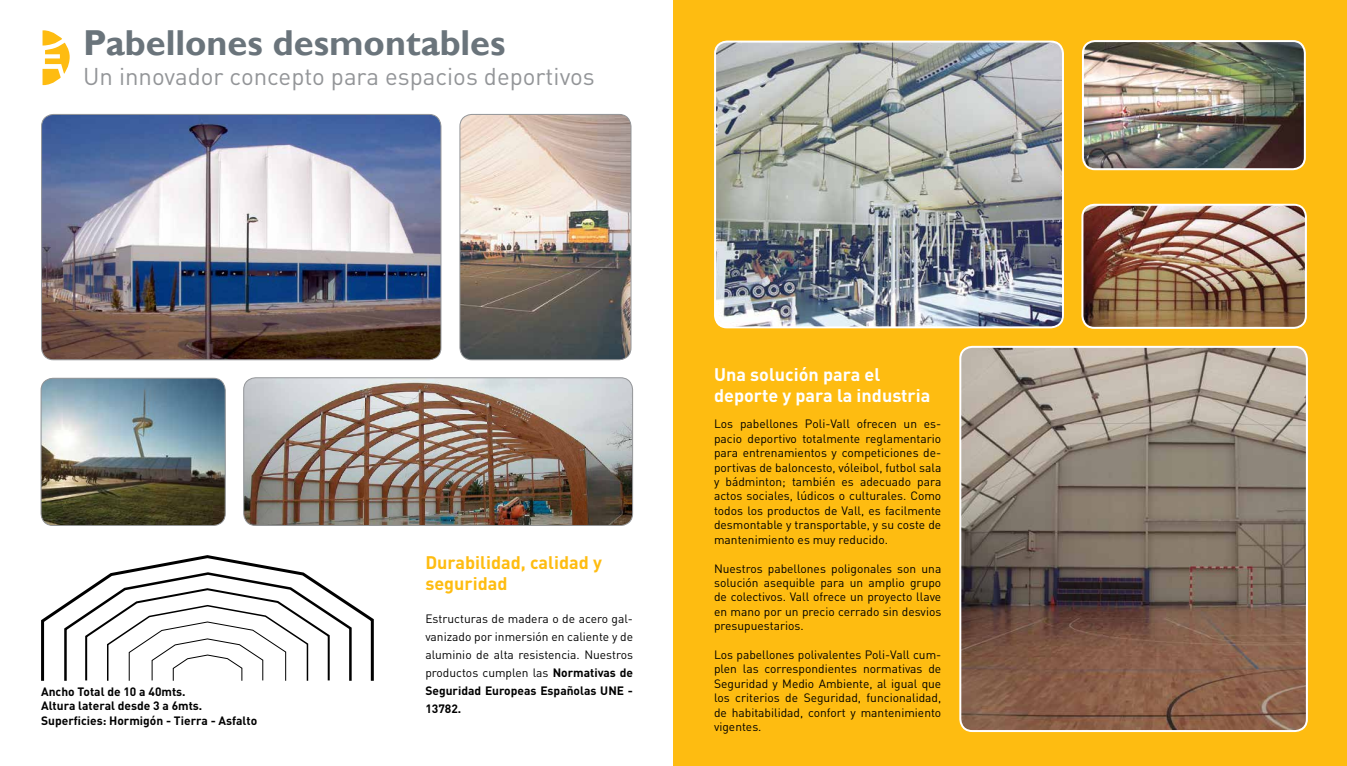
<style>
.page{position:relative;width:1347px;height:766px;background:#fff}
.page>*{position:absolute;margin:0;border:0;box-sizing:border-box;transform-origin:0 0}
.t1{font:700 36px "Gill Sans";color:#6a747b}
.t2{font:24px "DIN Pro";color:#939598}
.t3{font:700 18px/21.6px "DIN Pro";color:#fff}
.t4{font:700 18px/21.6px "DIN Pro";color:#febc11}
.t5{font:12px/14.4px "DIN Pro";color:#000;text-align:justify}
.t6{font:700 12px/14.4px "DIN Pro";color:#000}
.s1{font-weight:700}
</style>
<div class="page">
<div style="left:673px;top:0;width:673px;height:765px;background:#febc11"></div>
<img style="left:1084px;top:41px;width:220px;height:128px">
<div style="left:1082px;top:40px;width:223px;height:130px;border:2px solid #fff;border-radius:12px"></div>
<img style="left:42px;top:114px;width:399px;height:245px">
<div style="left:41px;top:114px;width:400px;height:246px;border:1px solid #939598;border-radius:12px"></div>
<img style="left:714px;top:41px;width:349px;height:287px">
<img style="left:41px;top:379px;width:183px;height:146px">
<div style="left:41px;top:377px;width:185px;height:149px;border:1px solid #939598;border-radius:12px"></div>
<img style="left:461px;top:114px;width:170px;height:245px">
<div style="left:459px;top:114px;width:172px;height:246px;border:1px solid #939598;border-radius:12px"></div>
<div style="left:714px;top:41px;width:350px;height:287px;border:2px solid #fff;border-radius:12px"></div>
<svg style="left:43px;top:30px;width:27px;height:55px"></svg>
<svg style="left:41px;top:555px;width:333px;height:126px"></svg>
<svg style="left:63px;top:571px;width:290px;height:110px"></svg>
<img style="left:1084px;top:205px;width:221px;height:123px">
<div style="left:1081px;top:204px;width:225px;height:125px;border:2px solid #fff;border-radius:12px"></div>
<img style="left:960px;top:347px;width:346px;height:383px">
<div style="left:959px;top:346px;width:348px;height:385px;border:2px solid #fff;border-radius:12px"></div>
<img style="left:245px;top:377px;width:387px;height:147px">
<div style="left:243px;top:377px;width:390px;height:149px;border:1px solid #939598;border-radius:12px"></div>
<h1 class="t1" style="left:83px;top:21px;width:424px">Pabellones desmontables</h1>
<h2 class="t2" style="left:83px;top:60px;width:513px">Un innovador concepto para espacios deportivos</h2>
<p class="t6" style="left:41px;top:683px;width:218px">Ancho Total de 10 a 40mts.<br>Altura lateral desde 3 a 6mts.<br>Superficies: Hormigón - Tierra - Asfalto</p>
<h3 class="t4" style="left:425px;top:550px;width:178px">Durabilidad, calidad y seguridad</h3>
<p class="t5" style="left:425px;top:609px;width:209px;line-height:18px">Estructuras de madera o de acero gal&shy;vanizado por inmersión en caliente y de aluminio de alta resistencia. Nuestros productos cumplen las <span class="s1">Normativas de Seguridad Europeas Españolas UNE - 13782.</span></p>
<h3 class="t3" style="left:714px;top:362px;width:218px">Una solución para el deporte y para la industria</h3>
<p class="t5" style="left:714px;top:416px;width:229px">Los pabellones Poli-Vall ofrecen un es&shy;pacio deportivo totalmente reglamentario para entrenamientos y competiciones de&shy;portivas de baloncesto, vóleibol, futbol sala y bádminton; también es adecuado para actos sociales, lúdicos o culturales. Como todos los productos de Vall, es facilmente desmontable y transportable, y su coste de mantenimiento es muy reducido.</p>
<p class="t5" style="left:714px;top:560px;width:229px">Nuestros pabellones poligonales son una solución asequible para un amplio grupo de colectivos. Vall ofrece un proyecto llave en mano por un precio cerrado sin desvios presupuestarios.</p>
<p class="t5" style="left:714px;top:646px;width:229px">Los pabellones polivalentes Poli-Vall cum&shy;plen las correspondientes normativas de Seguridad y Medio Ambiente, al igual que los criterios de Seguridad, funcionalidad, de habitabilidad, confort y mantenimiento vigentes.</p>
</div>
